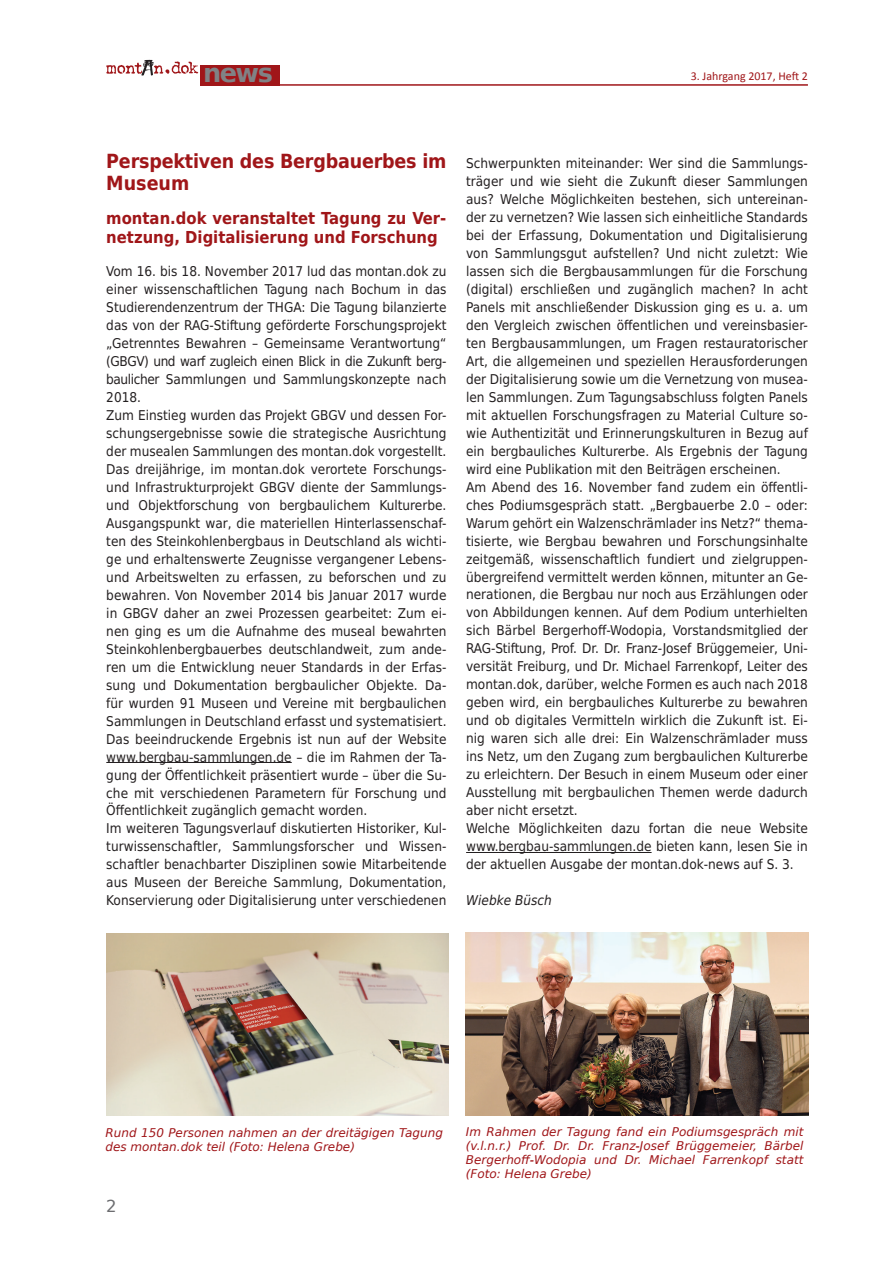
<style>
.page{position:relative;width:893px;height:1263px;background:#fff}
.page>*{position:absolute;margin:0;border:0;box-sizing:border-box;transform-origin:0 0}
.t1{font:700 25.65px "DejaVu Sans";color:#808285}
.t2{font:700 19.5px/22.5px "DejaVu Sans Condensed";letter-spacing:-.01em;color:#a01619}
.t3{font:700 16.5px/19px "DejaVu Sans Condensed";color:#a01619}
.t4{font:16.5px "DejaVu Sans";color:#6c6d70}
.t5{font:13.5px/18px "DejaVu Sans Condensed";color:#231f20}
.t6{font:italic 13.5px "DejaVu Sans Condensed";color:#231f20}
.t7{font:italic 12px/13.8px "DejaVu Sans";color:#a01619;text-align:justify}
.t8{font:12px "Calibri";color:#a01619}
</style>
<div class="page">
<img style="left:142px;top:59px;width:11px;height:17px">
<svg style="left:106px;top:61px;width:92px;height:13px"></svg>
<div style="left:201px;top:65px;width:79px;height:21px;background:#a01619"></div>
<hr style="left:275px;top:84px;width:533px;height:2px;background:#a01619">
<hr style="left:106px;top:762px;width:186px;height:1px;background:#231f20">
<hr style="left:466px;top:852px;width:186px;height:1px;background:#231f20">
<img style="left:466px;top:933px;width:342px;height:182px">
<img style="left:106px;top:933px;width:342px;height:182px">
<h1 class="t1" style="left:203px;top:52px;width:71px">news</h1>
<p class="t8" style="left:691px;top:68px;width:119px">3. Jahrgang 2017, Heft 2</p>
<h2 class="t2" style="left:106px;top:149px;width:342px">Perspektiven des Bergbauerbes im<br>Museum</h2>
<p class="t3" style="left:106px;top:208px;width:342px">montan.dok veranstaltet Tagung zu Ver&shy;netzung, Digitalisierung und Forschung</p>
<p class="t5" style="left:106px;top:261px;width:342px">Vom 16. bis 18. November 2017 lud das montan.dok zu einer wissenschaftlichen Tagung nach Bochum in das Studierendenzentrum der THGA: Die Tagung bilanzierte das von der RAG-Stiftung geförderte Forschungsprojekt „Getrenntes Bewahren – Gemeinsame Verantwortung“ (GBGV) und warf zugleich einen Blick in die Zukunft berg&shy;baulicher Sammlungen und Sammlungskonzepte nach 2018.<br>Zum Einstieg wurden das Projekt GBGV und dessen For&shy;schungsergebnisse sowie die strategische Ausrichtung der musealen Sammlungen des montan.dok vorgestellt.<br>Das dreijährige, im montan.dok verortete Forschungs&shy;und Infrastrukturprojekt GBGV diente der Sammlungs&shy;und Objektforschung von bergbaulichem Kulturerbe.<br>Ausgangspunkt war, die materiellen Hinterlassenschaf&shy;ten des Steinkohlenbergbaus in Deutschland als wichti&shy;ge und erhaltenswerte Zeugnisse vergangener Lebens&shy;und Arbeitswelten zu erfassen, zu beforschen und zu bewahren. Von November 2014 bis Januar 2017 wurde in GBGV daher an zwei Prozessen gearbeitet: Zum ei&shy;nen ging es um die Aufnahme des museal bewahrten Steinkohlenbergbauerbes deutschlandweit, zum ande&shy;ren um die Entwicklung neuer Standards in der Erfas&shy;sung und Dokumentation bergbaulicher Objekte. Da&shy;für wurden 91 Museen und Vereine mit bergbaulichen Sammlungen in Deutschland erfasst und systematisiert.<br>Das beeindruckende Ergebnis ist nun auf der Website www.bergbau-sammlungen.de – die im Rahmen der Ta&shy;gung der Öffentlichkeit präsentiert wurde – über die Su&shy;che mit verschiedenen Parametern für Forschung und Öffentlichkeit zugänglich gemacht worden.<br>Im weiteren Tagungsverlauf diskutierten Historiker, Kul&shy;turwissenschaftler, Sammlungsforscher und Wissen&shy;schaftler benachbarter Disziplinen sowie Mitarbeitende aus Museen der Bereiche Sammlung, Dokumentation, Konservierung oder Digitalisierung unter verschiedenen</p>
<p class="t5" style="left:466px;top:153px;width:343px">Schwerpunkten miteinander: Wer sind die Sammlungs&shy;träger und wie sieht die Zukunft dieser Sammlungen aus? Welche Möglichkeiten bestehen, sich untereinan&shy;der zu vernetzen? Wie lassen sich einheitliche Standards bei der Erfassung, Dokumentation und Digitalisierung von Sammlungsgut aufstellen? Und nicht zuletzt: Wie lassen sich die Bergbausammlungen für die Forschung (digital) erschließen und zugänglich machen? In acht Panels mit anschließender Diskussion ging es u. a. um den Vergleich zwischen öffentlichen und vereinsbasier&shy;ten Bergbausammlungen, um Fragen restauratorischer Art, die allgemeinen und speziellen Herausforderungen der Digitalisierung sowie um die Vernetzung von musea&shy;len Sammlungen. Zum Tagungsabschluss folgten Panels mit aktuellen Forschungsfragen zu Material Culture so&shy;wie Authentizität und Erinnerungskulturen in Bezug auf ein bergbauliches Kulturerbe. Als Ergebnis der Tagung wird eine Publikation mit den Beiträgen erscheinen.<br>Am Abend des 16. November fand zudem ein öffentli&shy;ches Podiumsgespräch statt. „Bergbauerbe 2.0 – oder:<br>Warum gehört ein Walzenschrämlader ins Netz?“ thema&shy;tisierte, wie Bergbau bewahren und Forschungsinhalte zeitgemäß, wissenschaftlich fundiert und zielgruppen&shy;übergreifend vermittelt werden können, mitunter an Ge&shy;nerationen, die Bergbau nur noch aus Erzählungen oder von Abbildungen kennen. Auf dem Podium unterhielten sich Bärbel Bergerhoff-Wodopia, Vorstandsmitglied der RAG-Stiftung, Prof. Dr. Dr. Franz-Josef Brüggemeier, Uni&shy;versität Freiburg, und Dr. Michael Farrenkopf, Leiter des montan.dok, darüber, welche Formen es auch nach 2018 geben wird, ein bergbauliches Kulturerbe zu bewahren und ob digitales Vermitteln wirklich die Zukunft ist. Ei&shy;nig waren sich alle drei: Ein Walzenschrämlader muss ins Netz, um den Zugang zum bergbaulichen Kulturerbe zu erleichtern. Der Besuch in einem Museum oder einer Ausstellung mit bergbaulichen Themen werde dadurch aber nicht ersetzt.<br>Welche Möglichkeiten dazu fortan die neue Website www.bergbau-sammlungen.de bieten kann, lesen Sie in der aktuellen Ausgabe der montan.dok-news auf S. 3.</p>
<p class="t6" style="left:466px;top:891px;width:87px">Wiebke Büsch</p>
<p class="t7" style="left:106px;top:1126px;width:339px">Rund 150 Personen nahmen an der dreitägigen Tagung des montan.dok teil (Foto: Helena Grebe)</p>
<p class="t4" style="left:106px;top:1191px;width:12px">2</p>
<p class="t7" style="left:466px;top:1125px;width:339px">Im Rahmen der Tagung fand ein Podiumsgespräch mit (v.l.n.r.) Prof. Dr. Dr. Franz-Josef Brüggemeier, Bärbel Bergerhoff-Wodopia und Dr. Michael Farrenkopf statt (Foto: Helena Grebe)</p>
</div>
